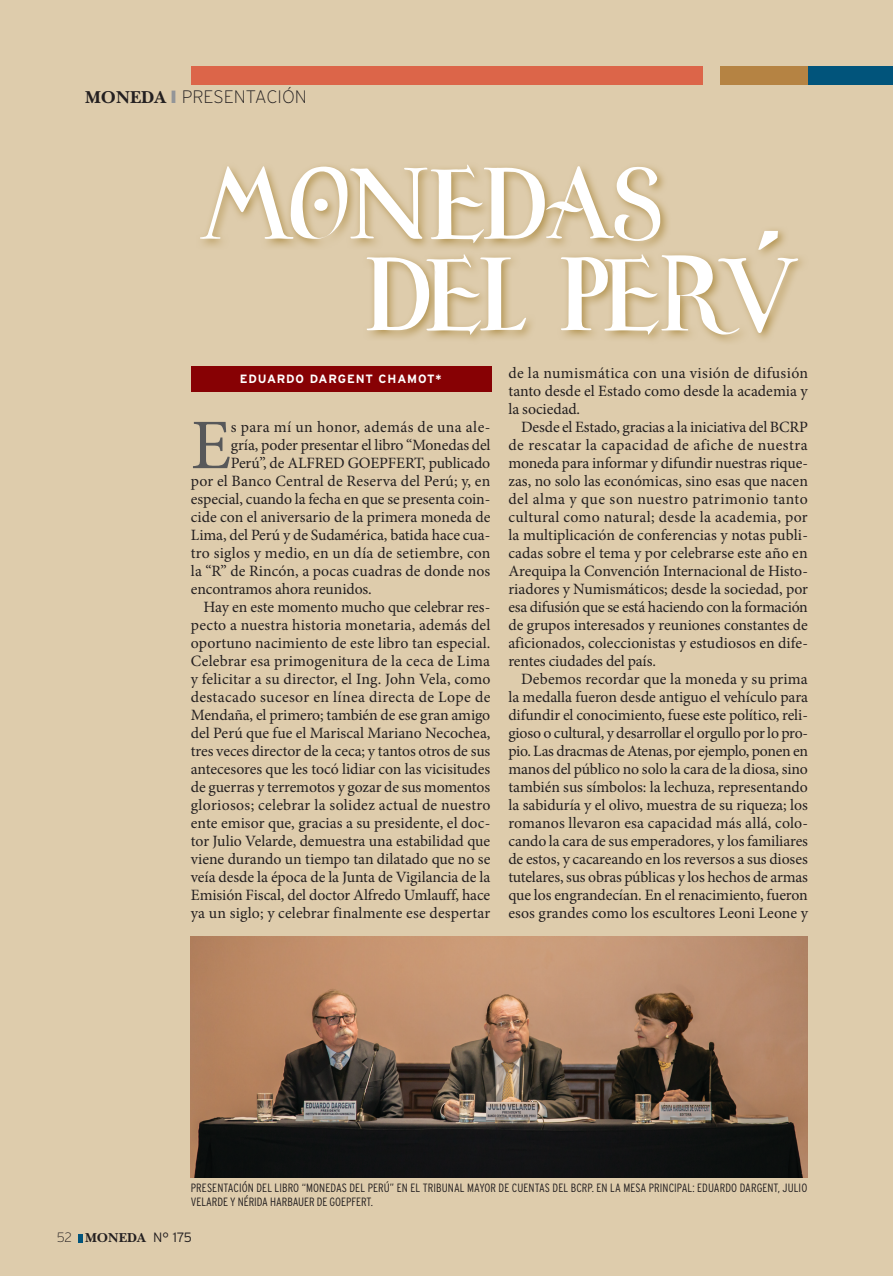
<style>
.page{position:relative;width:893px;height:1276px;background:#deccac}
.page>*{position:absolute;margin:0;border:0;box-sizing:border-box;transform-origin:0 0}
.TEXTO_INDENTADO{font:71.1px "Minion Pro";color:#57585a}
.t1{font:200 18px "Interstate";color:#231f20}
.TEXTO_INDENTADO-2{font:15.75px/18px "Minion Pro";color:#231f20;text-align:justify}
.TEXTO_INDENTADO-3{font:15.75px "Minion Pro";letter-spacing:.025em;color:#231f20}
.t2{font:13.5px "New Baskerville Bold SC";color:#231f20}
.t3{font:200 13.5px "Interstate";color:#231f20}
.PIE_DE_PAGINA{font:300 condensed 12px/13.5px "Interstate";letter-spacing:.005em;color:#231f20}
.t4{font:700 12px "Interstate";letter-spacing:.07em;color:#fff}
.s1{font-family:"New Baskerville Bold SC";font-weight:400}
.s2{color:#939598}
.s3{font-family:"Interstate";font-weight:300}
</style>
<div class="page">
<div style="left:808px;top:67px;width:85px;height:18px;background:#01547b"></div>
<div style="left:191px;top:67px;width:511px;height:18px;background:#dc6549"></div>
<div style="left:721px;top:67px;width:87px;height:18px;background:#b58343"></div>
<img style="left:191px;top:936px;width:617px;height:241px">
<svg style="left:371px;top:258px;width:431px;height:84px"></svg>
<svg style="left:200px;top:165px;width:598px;height:170px"></svg>
<div style="left:191px;top:367px;width:301px;height:25px;background:#870104"></div>
<svg style="left:79px;top:1234px;width:4px;height:8px"></svg>
<p class="t1" style="left:85px;top:87px;width:223px"><span class="s1">MONEDA</span> <span class="s2">❙</span> PRESENTACIÓN</p>
<p class="t4" style="left:240px;top:372px;width:203px">EDUARDO DARGENT CHAMOT*</p>
<p class="TEXTO_INDENTADO" style="left:191px;top:398px;width:42px">E</p>
<p class="TEXTO_INDENTADO-3" style="left:231px;top:416px;width:261px">s para mí un honor, además de una ale-</p>
<p class="TEXTO_INDENTADO-2" style="left:231px;top:436px;width:261px">gría, poder presentar el libro “Monedas del</p>
<p class="TEXTO_INDENTADO-2" style="left:231px;top:454px;width:261px">Perú”, de ALFRED GOEPFERT, publicado</p>
<p class="TEXTO_INDENTADO-2" style="left:191px;top:472px;width:301px">por el Banco Central de Reserva del Perú; y, en</p>
<p class="TEXTO_INDENTADO-2" style="left:191px;top:490px;width:301px">especial, cuando la fecha en que se presenta coin-</p>
<p class="TEXTO_INDENTADO-2" style="left:191px;top:508px;width:301px">cide con el aniversario de la primera moneda de</p>
<p class="TEXTO_INDENTADO-2" style="left:191px;top:526px;width:301px">Lima, del Perú y de Sudamérica, batida hace cua-</p>
<p class="TEXTO_INDENTADO-2" style="left:191px;top:544px;width:301px">tro siglos y medio, en un día de setiembre, con</p>
<p class="TEXTO_INDENTADO-2" style="left:191px;top:562px;width:301px">la “R” de Rincón, a pocas cuadras de donde nos</p>
<p class="TEXTO_INDENTADO-2" style="left:191px;top:580px;width:182px">encontramos ahora reunidos.</p>
<p class="TEXTO_INDENTADO-2" style="left:191px;top:598px;width:301px;text-indent:13px">Hay en este momento mucho que celebrar res&shy;pecto a nuestra historia monetaria, además del oportuno nacimiento de este libro tan especial.<br>Celebrar esa primogenitura de la ceca de Lima y felicitar a su director, el Ing. John Vela, como destacado sucesor en línea directa de Lope de Mendaña, el primero; también de ese gran amigo del Perú que fue el Mariscal Mariano Necochea, tres veces director de la ceca; y tantos otros de sus antecesores que les tocó lidiar con las vicisitudes de guerras y terremotos y gozar de sus momentos gloriosos; celebrar la solidez actual de nuestro ente emisor que, gracias a su presidente, el doc&shy;tor Julio Velarde, demuestra una estabilidad que viene durando un tiempo tan dilatado que no se veía desde la época de la Junta de Vigilancia de la Emisión Fiscal, del doctor Alfredo Umlauff, hace ya un siglo; y celebrar finalmente ese despertar</p>
<p class="TEXTO_INDENTADO-2" style="left:508px;top:364px;width:301px">de la numismática con una visión de difusión tanto desde el Estado como desde la academia y la sociedad.</p>
<p class="TEXTO_INDENTADO-2" style="left:508px;top:418px;width:301px;text-indent:13px">Desde el Estado, gracias a la iniciativa del BCRP de rescatar la capacidad de afiche de nuestra moneda para informar y difundir nuestras rique&shy;zas, no solo las económicas, sino esas que nacen del alma y que son nuestro patrimonio tanto cultural como natural; desde la academia, por la multiplicación de conferencias y notas publi&shy;cadas sobre el tema y por celebrarse este año en Arequipa la Convención Internacional de Histo&shy;riadores y Numismáticos; desde la sociedad, por esa difusión que se está haciendo con la formación de grupos interesados y reuniones constantes de aficionados, coleccionistas y estudiosos en dife&shy;rentes ciudades del país.</p>
<p class="TEXTO_INDENTADO-2" style="left:508px;top:670px;width:301px;text-indent:13px">Debemos recordar que la moneda y su prima la medalla fueron desde antiguo el vehículo para difundir el conocimiento, fuese este político, reli&shy;gioso o cultural, y desarrollar el orgullo por lo pro&shy;pio. Las dracmas de Atenas, por ejemplo, ponen en manos del público no solo la cara de la diosa, sino también sus símbolos: la lechuza, representando la sabiduría y el olivo, muestra de su riqueza; los romanos llevaron esa capacidad más allá, colo&shy;cando la cara de sus emperadores, y los familiares de estos, y cacareando en los reversos a sus dioses tutelares, sus obras públicas y los hechos de armas que los engrandecían. En el renacimiento, fueron esos grandes como los escultores Leoni Leone y</p>
<p class="PIE_DE_PAGINA" style="left:191px;top:1181px;width:618px">PRESENTACIÓN DEL LIBRO “MONEDAS DEL PERÚ” EN EL TRIBUNAL MAYOR DE CUENTAS DEL BCRP. EN LA MESA PRINCIPAL: EDUARDO DARGENT, JULIO<br>VELARDE Y NÉRIDA HARBAUER DE GOEPFERT.</p>
<p class="t3" style="left:57px;top:1230px;width:17px">52</p>
<p class="t2" style="left:85px;top:1230px;width:108px">MONEDA <span class="s3">N° 175</span></p>
</div>
